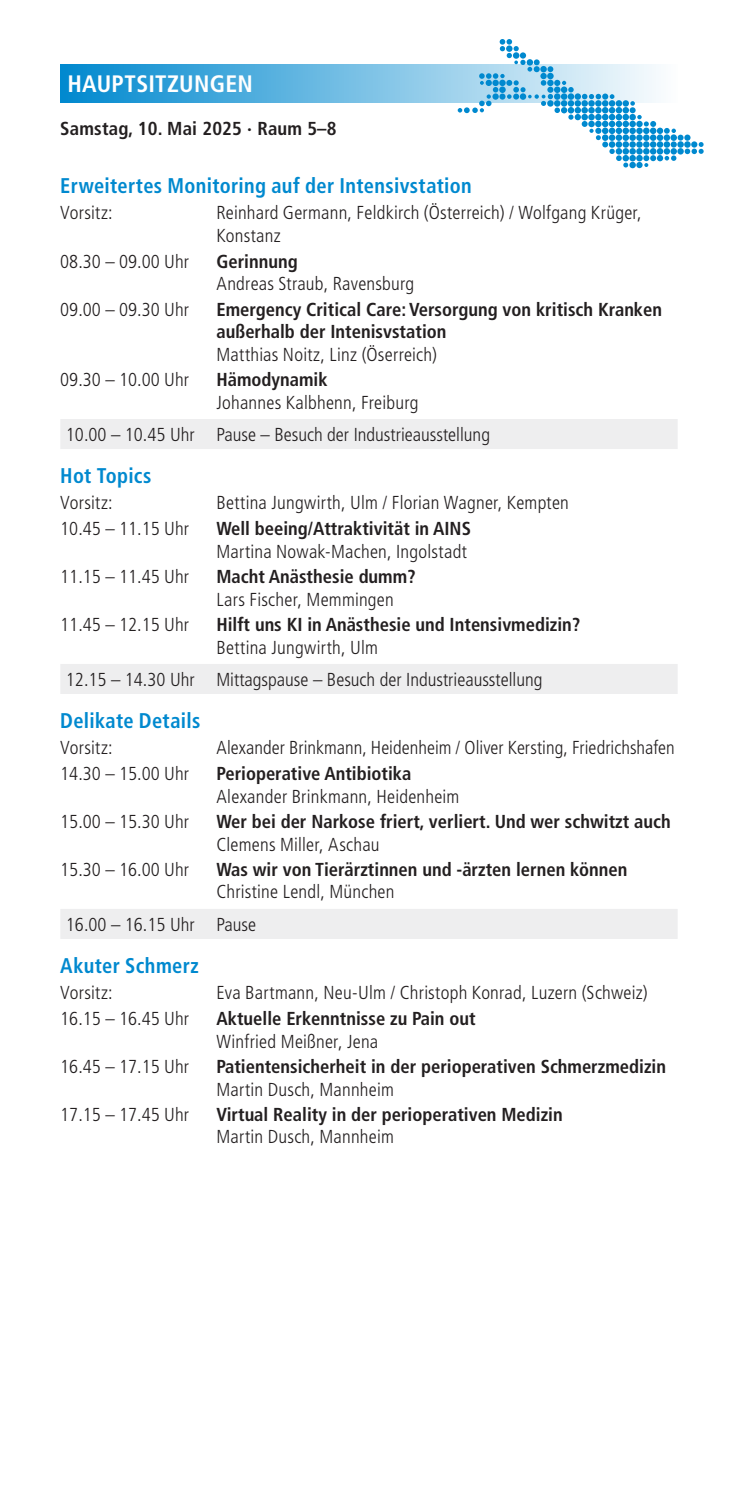
<style>
.page{position:relative;width:738px;height:1489px;background:#fff}
.page>*{position:absolute;margin:0;border:0;box-sizing:border-box;transform-origin:0 0}
.t1{font:700 condensed 23.75px "Frutiger LT Com";letter-spacing:.01em;color:#fff}
.t2{font:700 condensed 21.25px "Frutiger LT Com";letter-spacing:.015em;color:#0089cf;scale:.96 1}
.t3{font:300 condensed 18.75px/32.5px "Frutiger LT Std";letter-spacing:.01em;color:#231f20}
.t4{font:700 condensed 18.75px/22.5px "Frutiger LT Com";color:#231f20}
</style>
<div class="page">
<svg style="left:60px;top:64px;width:397px;height:39px;background:#50addd"></svg>
<svg style="left:457px;top:39px;width:246px;height:129px"></svg>
<div style="left:60px;top:419px;width:617px;height:30px;background:#eeeeef"></div>
<div style="left:60px;top:664px;width:617px;height:30px;background:#eeeeef"></div>
<div style="left:60px;top:908px;width:617px;height:30px;background:#eeeeef"></div>
<p class="t1" style="left:67px;top:69px;width:187px">HAUPTSITZUNGEN</p>
<p class="t4" style="left:60px;top:117px;width:277px">Samstag, 10. Mai 2025 · Raum 5–8</p>
<p class="t2" style="left:60px;top:173px;width:430px">Erweitertes Monitoring auf der Intensivstation</p>
<p class="t3" style="left:60px;top:197px;width:54px">Vorsitz:</p>
<p class="t3" style="left:216px;top:202px;width:426px;line-height:22.5px">Reinhard Germann, Feldkirch (Österreich) / Wolfgang Krüger,<br>Konstanz</p>
<p class="t3" style="left:60px;top:245px;width:130px">08.30 – 09.00 Uhr</p>
<p class="t4" style="left:216px;top:250px;width:83px">Gerinnung</p>
<p class="t3" style="left:216px;top:268px;width:199px">Andreas Straub, Ravensburg</p>
<p class="t3" style="left:60px;top:293px;width:130px">09.00 – 09.30 Uhr</p>
<p class="t4" style="left:216px;top:298px;width:447px">Emergency Critical Care: Versorgung von kritisch Kranken außerhalb der Intenisvstation</p>
<p class="t3" style="left:216px;top:338px;width:222px">Matthias Noitz, Linz (Öserreich)</p>
<p class="t3" style="left:60px;top:363px;width:130px">09.30 – 10.00 Uhr</p>
<p class="t4" style="left:216px;top:368px;width:113px">Hämodynamik</p>
<p class="t3" style="left:66px;top:386px;width:425px;text-indent:150px">Johannes Kalbhenn, Freiburg<br>10.00 – 10.45 Uhr Pause – Besuch der Industrieausstellung</p>
<p class="t2" style="left:60px;top:462px;width:96px">Hot Topics</p>
<p class="t3" style="left:60px;top:486px;width:54px">Vorsitz:</p>
<p class="t3" style="left:216px;top:486px;width:354px">Bettina Jungwirth, Ulm / Florian Wagner, Kempten</p>
<p class="t3" style="left:60px;top:513px;width:130px">10.45 – 11.15 Uhr</p>
<p class="t4" style="left:216px;top:517px;width:256px">Well beeing/Attraktivität in AINS</p>
<p class="t3" style="left:216px;top:535px;width:252px">Martina Nowak-Machen, Ingolstadt</p>
<p class="t3" style="left:60px;top:560px;width:130px">11.15 – 11.45 Uhr</p>
<p class="t4" style="left:216px;top:565px;width:201px">Macht Anästhesie dumm?</p>
<p class="t3" style="left:216px;top:583px;width:179px">Lars Fischer, Memmingen</p>
<p class="t3" style="left:60px;top:608px;width:130px">11.45 – 12.15 Uhr</p>
<p class="t4" style="left:216px;top:613px;width:365px">Hilft uns KI in Anästhesie und Intensivmedizin?</p>
<p class="t3" style="left:66px;top:631px;width:477px;text-indent:150px">Bettina Jungwirth, Ulm<br>12.15 – 14.30 Uhr Mittagspause – Besuch der Industrieausstellung</p>
<p class="t2" style="left:60px;top:707px;width:147px">Delikate Details</p>
<p class="t3" style="left:60px;top:731px;width:54px">Vorsitz:</p>
<p class="t3" style="left:216px;top:731px;width:459px">Alexander Brinkmann, Heidenheim / Oliver Kersting, Friedrichshafen</p>
<p class="t3" style="left:60px;top:757px;width:130px">14.30 – 15.00 Uhr</p>
<p class="t4" style="left:216px;top:762px;width:196px">Perioperative Antibiotika</p>
<p class="t3" style="left:216px;top:780px;width:244px">Alexander Brinkmann, Heidenheim</p>
<p class="t3" style="left:60px;top:805px;width:130px">15.00 – 15.30 Uhr</p>
<p class="t4" style="left:216px;top:810px;width:455px">Wer bei der Narkose friert, verliert. Und wer schwitzt auch</p>
<p class="t3" style="left:216px;top:828px;width:164px">Clemens Miller, Aschau</p>
<p class="t3" style="left:60px;top:853px;width:130px">15.30 – 16.00 Uhr</p>
<p class="t4" style="left:216px;top:858px;width:412px">Was wir von Tierärztinnen und -ärzten lernen können</p>
<p class="t3" style="left:66px;top:876px;width:330px;text-indent:150px">Christine Lendl, München<br>16.00 – 16.15 Uhr Pause</p>
<p class="t2" style="left:60px;top:952px;width:146px">Akuter Schmerz</p>
<p class="t3" style="left:60px;top:976px;width:54px">Vorsitz:</p>
<p class="t3" style="left:216px;top:976px;width:432px">Eva Bartmann, Neu-Ulm / Christoph Konrad, Luzern (Schweiz)</p>
<p class="t3" style="left:60px;top:1002px;width:130px">16.15 – 16.45 Uhr</p>
<p class="t4" style="left:216px;top:1007px;width:260px">Aktuelle Erkenntnisse zu Pain out</p>
<p class="t3" style="left:216px;top:1025px;width:163px">Winfried Meißner, Jena</p>
<p class="t3" style="left:60px;top:1050px;width:130px">16.45 – 17.15 Uhr</p>
<p class="t4" style="left:216px;top:1055px;width:451px">Patientensicherheit in der perioperativen Schmerzmedizin</p>
<p class="t3" style="left:216px;top:1072px;width:179px">Martin Dusch, Mannheim</p>
<p class="t3" style="left:60px;top:1098px;width:130px">17.15 – 17.45 Uhr</p>
<p class="t4" style="left:216px;top:1102px;width:347px">Virtual Reality in der perioperativen Medizin</p>
<p class="t3" style="left:216px;top:1120px;width:179px">Martin Dusch, Mannheim</p>
</div>
